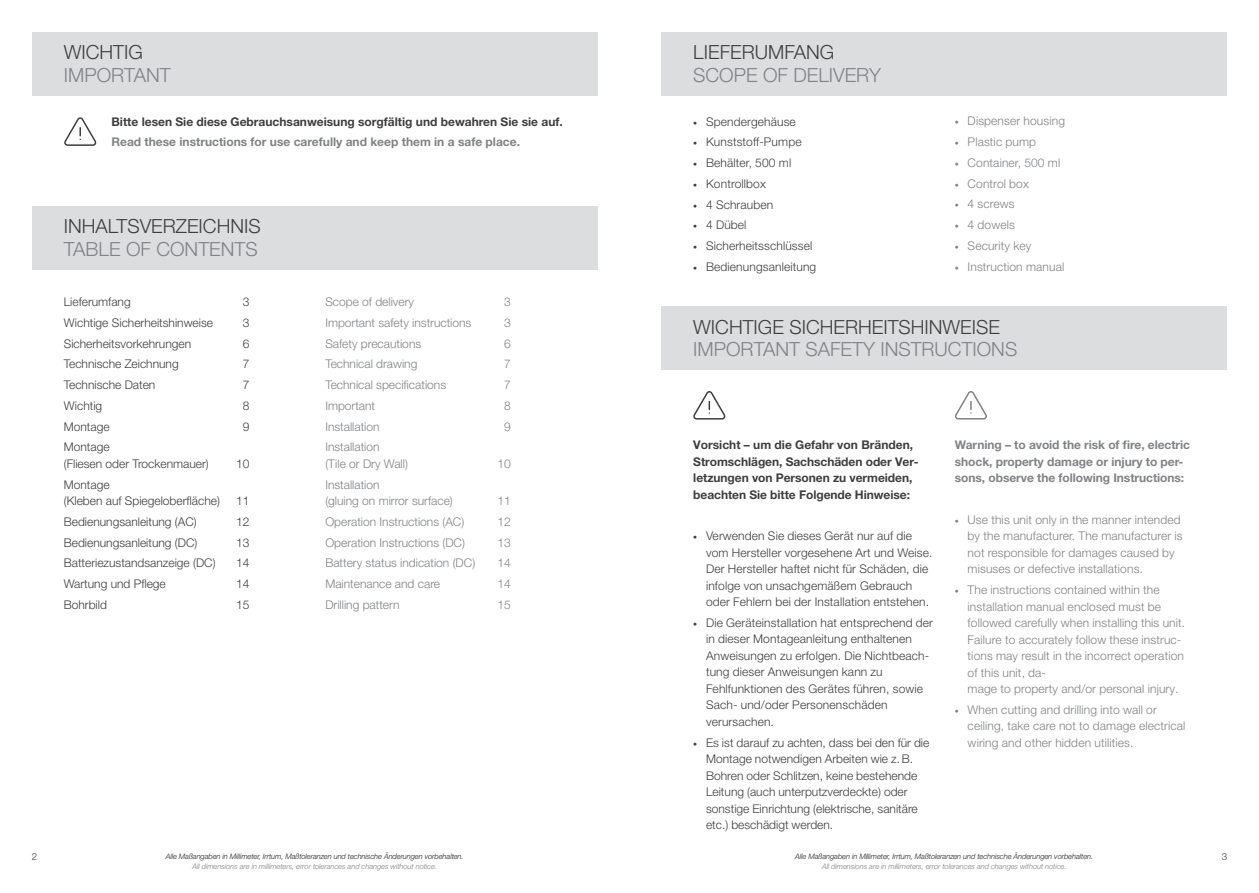
<style>
.page{position:relative;width:1259px;height:893px;background:#fff}
.page>*{position:absolute;margin:0;border:0;box-sizing:border-box;transform-origin:0 0}
.t1{font:300 19.5px "Helvetica Neue LT Pro";color:#808285}
.t2{font:300 19.5px "Helvetica Neue LT Pro";color:#3e3e3f}
.t3{font:300 12px/16.5px "Helvetica Neue LT Pro";letter-spacing:.01em;color:#3e3e3f}
.t4{font:300 12px/16.5px "Helvetica Neue LT Pro";letter-spacing:.01em;color:#808285}
.t5{font:700 12px/16.5px "Helvetica Neue LT Pro";letter-spacing:-.005em;color:#3e3e3f}
.t6{font:700 12px/16.5px "Helvetica Neue LT Pro";letter-spacing:-.005em;color:#808285}
.t7{font:300 9.75px "Helvetica Neue LT Pro";color:#3e3e3f}
.t8{font:italic 300 7.5px "Helvetica Neue LT Pro";letter-spacing:-.01em;color:#231f20}
.t9{font:italic 300 7.5px "Helvetica Neue LT Pro";letter-spacing:-.01em;color:#808285}
.s1{font-weight:900}
</style>
<div class="page">
<div style="left:32px;top:32px;width:565px;height:64px;background:#dcdddf"></div>
<div style="left:32px;top:206px;width:565px;height:64px;background:#dcdddf"></div>
<svg style="left:64px;top:117px;width:32px;height:29px"></svg>
<div style="left:661px;top:32px;width:566px;height:64px;background:#dcdddf"></div>
<div style="left:661px;top:306px;width:566px;height:64px;background:#dcdddf"></div>
<svg style="left:693px;top:391px;width:32px;height:29px"></svg>
<svg style="left:955px;top:391px;width:32px;height:29px"></svg>
<h1 class="t2" style="left:64px;top:41px;width:81px">WICHTIG</h1>
<h1 class="t1" style="left:64px;top:63px;width:108px">IMPORTANT</h1>
<p class="t5" style="left:111px;top:113px;width:453px">Bitte lesen Sie diese Gebrauchsanweisung sorgfältig und bewahren Sie sie auf.</p>
<p class="t6" style="left:111px;top:133px;width:410px">Read these instructions for use carefully and keep them in a safe place.</p>
<h1 class="t2" style="left:64px;top:215px;width:198px">INHALTSVERZEICHNIS</h1>
<h1 class="t1" style="left:64px;top:237px;width:195px">TABLE OF CONTENTS</h1>
<p class="t3" style="left:64px;top:293px;width:68px">Lieferumfang</p>
<p class="t3" style="left:243px;top:293px;width:8px">3</p>
<p class="t3" style="left:64px;top:314px;width:151px">Wichtige Sicherheitshinweise</p>
<p class="t3" style="left:243px;top:314px;width:8px">3</p>
<p class="t3" style="left:64px;top:335px;width:129px">Sicherheitsvorkehrungen</p>
<p class="t3" style="left:243px;top:335px;width:8px">6</p>
<p class="t3" style="left:64px;top:356px;width:116px">Technische Zeichnung</p>
<p class="t3" style="left:243px;top:356px;width:8px">7</p>
<p class="t3" style="left:64px;top:376px;width:93px">Technische Daten</p>
<p class="t3" style="left:243px;top:376px;width:8px">7</p>
<p class="t3" style="left:64px;top:397px;width:40px">Wichtig</p>
<p class="t3" style="left:243px;top:397px;width:8px">8</p>
<p class="t3" style="left:64px;top:418px;width:47px">Montage</p>
<p class="t3" style="left:243px;top:418px;width:8px">9</p>
<p class="t3" style="left:64px;top:439px;width:146px">Montage<br>(Fliesen oder Trockenmauer)</p>
<p class="t3" style="left:236px;top:455px;width:15px">10</p>
<p class="t4" style="left:325px;top:293px;width:90px">Scope of delivery</p>
<p class="t4" style="left:504px;top:293px;width:8px">3</p>
<p class="t4" style="left:325px;top:314px;width:147px">Important safety instructions</p>
<p class="t4" style="left:504px;top:314px;width:8px">3</p>
<p class="t4" style="left:325px;top:335px;width:97px">Safety precautions</p>
<p class="t4" style="left:504px;top:335px;width:8px">6</p>
<p class="t4" style="left:325px;top:356px;width:94px">Technical drawing</p>
<p class="t4" style="left:504px;top:356px;width:8px">7</p>
<p class="t4" style="left:325px;top:376px;width:122px">Technical specifications</p>
<p class="t4" style="left:504px;top:376px;width:8px">7</p>
<p class="t4" style="left:325px;top:397px;width:51px">Important</p>
<p class="t4" style="left:504px;top:397px;width:8px">8</p>
<p class="t4" style="left:325px;top:418px;width:56px">Installation</p>
<p class="t4" style="left:504px;top:418px;width:8px">9</p>
<p class="t4" style="left:325px;top:439px;width:84px">Installation<br>(Tile or Dry Wall)</p>
<p class="t4" style="left:497px;top:455px;width:15px">10</p>
<p class="t3" style="left:64px;top:476px;width:158px">Montage<br>(Kleben auf Spiegeloberfläche)</p>
<p class="t3" style="left:236px;top:492px;width:15px">11</p>
<p class="t4" style="left:325px;top:476px;width:129px">Installation<br>(gluing on mirror surface)</p>
<p class="t4" style="left:497px;top:492px;width:15px">11</p>
<p class="t3" style="left:64px;top:513px;width:134px">Bedienungsanleitung (AC)</p>
<p class="t3" style="left:236px;top:513px;width:15px">12</p>
<p class="t3" style="left:64px;top:534px;width:135px">Bedienungsanleitung (DC)</p>
<p class="t3" style="left:236px;top:534px;width:15px">13</p>
<p class="t3" style="left:64px;top:555px;width:153px">Batteriezustandsanzeige (DC)</p>
<p class="t3" style="left:236px;top:555px;width:15px">14</p>
<p class="t3" style="left:64px;top:575px;width:104px">Wartung und Pflege</p>
<p class="t3" style="left:236px;top:575px;width:15px">14</p>
<p class="t3" style="left:64px;top:596px;width:45px">Bohrbild</p>
<p class="t3" style="left:236px;top:596px;width:15px">15</p>
<p class="t4" style="left:325px;top:513px;width:140px">Operation Instructions (AC)</p>
<p class="t4" style="left:497px;top:513px;width:15px">12</p>
<p class="t4" style="left:325px;top:534px;width:141px">Operation Instructions (DC)</p>
<p class="t4" style="left:497px;top:534px;width:15px">13</p>
<p class="t4" style="left:325px;top:555px;width:151px">Battery status indication (DC)</p>
<p class="t4" style="left:497px;top:555px;width:15px">14</p>
<p class="t4" style="left:325px;top:575px;width:116px">Maintenance and care</p>
<p class="t4" style="left:497px;top:575px;width:15px">14</p>
<p class="t4" style="left:325px;top:596px;width:76px">Drilling pattern</p>
<p class="t4" style="left:497px;top:596px;width:15px">15</p>
<h1 class="t2" style="left:693px;top:41px;width:142px">LIEFERUMFANG</h1>
<h1 class="t1" style="left:693px;top:63px;width:189px">SCOPE OF DELIVERY</h1>
<p class="t3" style="left:693px;top:111px;width:124px;line-height:20.7px"><span class="s1">∙</span> Spendergehäuse<br><span class="s1">∙</span> Kunststoff-Pumpe<br><span class="s1">∙</span> Behälter, 500 ml<br><span class="s1">∙</span> Kontrollbox<br><span class="s1">∙</span> 4 Schrauben<br><span class="s1">∙</span> 4 Dübel<br><span class="s1">∙</span> Sicherheitsschlüssel <span class="s1">∙</span> Bedienungsanleitung</p>
<p class="t4" style="left:955px;top:111px;width:112px;line-height:20.7px"><span class="s1">∙</span> Dispenser housing <span class="s1">∙</span> Plastic pump<br><span class="s1">∙</span> Container, 500 ml <span class="s1">∙</span> Control box<br><span class="s1">∙</span> 4 screws<br><span class="s1">∙</span> 4 dowels<br><span class="s1">∙</span> Security key<br><span class="s1">∙</span> Instruction manual</p>
<h1 class="t2" style="left:693px;top:315px;width:308px">WICHTIGE SICHERHEITSHINWEISE</h1>
<h1 class="t1" style="left:693px;top:337px;width:325px">IMPORTANT SAFETY INSTRUCTIONS</h1>
<p class="t5" style="left:693px;top:436px;width:227px">Vorsicht – um die Gefahr von Bränden, Stromschlägen, Sachschäden oder Ver&shy;letzungen von Personen zu vermeiden, beachten Sie bitte Folgende Hinweise:</p>
<p class="t3" style="left:706px;top:527px;width:228px;text-indent:-13px"><span class="s1">∙</span> Verwenden Sie dieses Gerät nur auf die vom Hersteller vorgesehene Art und Weise.<br>Der Hersteller haftet nicht für Schäden, die infolge von unsachgemäßem Gebrauch oder Fehlern bei der Installation entstehen.</p>
<p class="t3" style="left:706px;top:614px;width:228px;text-indent:-13px"><span class="s1">∙</span> Die Geräteinstallation hat entsprechend der in dieser Montageanleitung enthaltenen Anweisungen zu erfolgen. Die Nichtbeach&shy;tung dieser Anweisungen kann zu Fehlfunktionen des Gerätes führen, sowie Sach- und/oder Personenschäden verursachen.</p>
<p class="t3" style="left:706px;top:734px;width:225px;text-indent:-13px"><span class="s1">∙</span> Es ist darauf zu achten, dass bei den für die Montage notwendigen Arbeiten wie z.B.<br>Bohren oder Schlitzen, keine bestehende Leitung (auch unterputzverdeckte) oder sonstige Einrichtung (elektrische, sanitäre etc.) beschädigt werden.</p>
<p class="t6" style="left:955px;top:436px;width:237px">Warning – to avoid the risk of fire, electric shock, property damage or injury to per&shy;sons, observe the following Instructions:</p>
<p class="t4" style="left:967px;top:511px;width:216px;text-indent:-13px"><span class="s1">∙</span> Use this unit only in the manner intended by the manufacturer. The manufacturer is not responsible for damages caused by misuses or defective installations.</p>
<p class="t4" style="left:967px;top:581px;width:219px;text-indent:-13px"><span class="s1">∙</span> The instructions contained within the installation manual enclosed must be followed carefully when installing this unit.<br>Failure to accurately follow these instruc&shy;tions may result in the incorrect operation of this unit, da-<br>mage to property and/or personal injury.</p>
<p class="t4" style="left:967px;top:701px;width:219px;text-indent:-13px"><span class="s1">∙</span> When cutting and drilling into wall or ceiling, take care not to damage electrical wiring and other hidden utilities.</p>
<p class="t8" style="left:166px;top:851px;width:299px">Alle Maßangaben in Millimeter, Irrtum, Maßtoleranzen und technische Änderungen vorbehalten.</p>
<p class="t9" style="left:192px;top:862px;width:246px">All dimensions are in millimeters, error tolerances and changes without notice.</p>
<p class="t8" style="left:795px;top:851px;width:299px">Alle Maßangaben in Millimeter, Irrtum, Maßtoleranzen und technische Änderungen vorbehalten.</p>
<p class="t9" style="left:822px;top:862px;width:246px">All dimensions are in millimeters, error tolerances and changes without notice.</p>
<p class="t7" style="left:32px;top:851px;width:7px">2</p>
<p class="t7" style="left:1221px;top:851px;width:7px">3</p>
</div>
